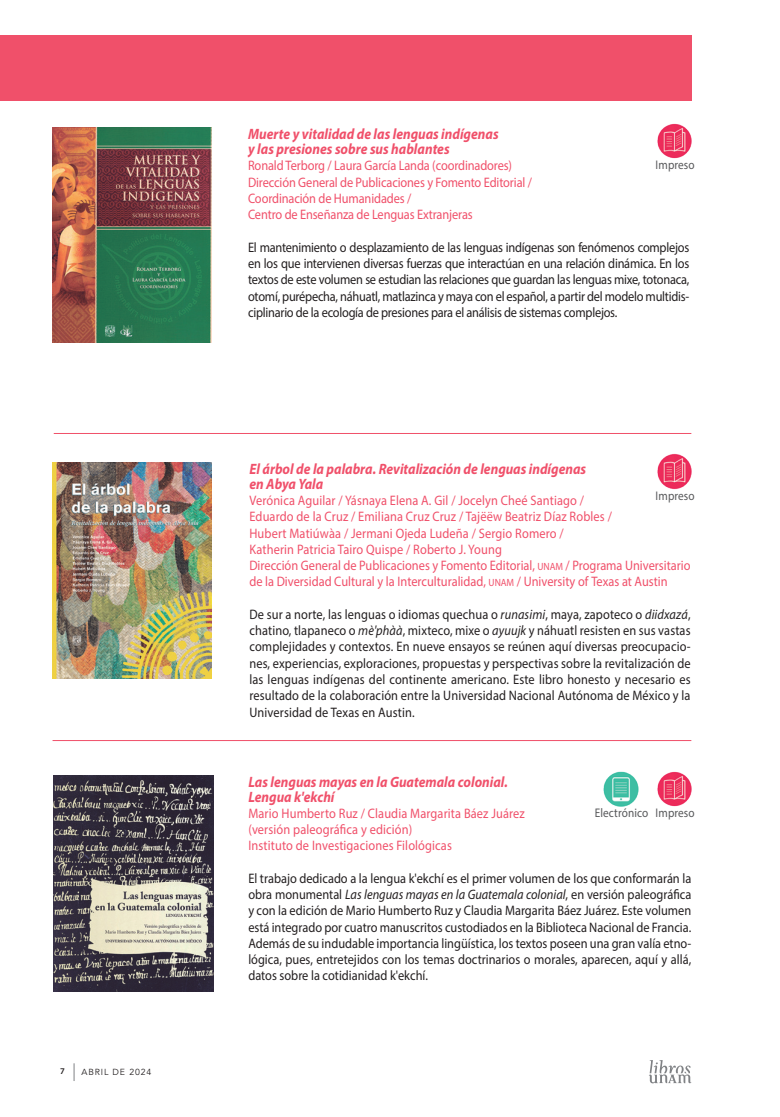
<style>
.page{position:relative;width:780px;height:1117px;background:#fff}
.page>*{position:absolute;margin:0;border:0;box-sizing:border-box;transform-origin:0 0}
._2_Título_libro_secu{font:italic 700 15px "Myriad Pro";color:#f0506a;scale:.9 1}
._2_Colección{font:italic 700 15px "Myriad Pro";color:#f0506a;scale:.9 1}
._2_Texto_interior_se{font:13.75px/16.2px "Myriad Pro";color:#231f20;text-align:justify;scale:.9 1}
.texto_int{font:13.75px "Myriad Pro";letter-spacing:.01em;color:#f0506a;scale:.9 1}
._2_Dependencia_libro{font:13.75px "Myriad Pro";letter-spacing:-.01em;color:#f0506a;scale:.9 1}
._2_Texto_interior_se-2{font:13.75px/16.2px "Myriad Pro";color:#f0506a;scale:.9 1}
.texto_int-2{font:12.5px "Myriad Pro";letter-spacing:.01em;color:#57585a;scale:.9 1}
.t1{font:8.75px "Avenir LT Std";letter-spacing:.1em;color:#231f20}
.t2{font:600 8.75px "Myriad Pro";color:#231f20}
.s1{font-size:10.5px}
.s2{font-style:italic}
</style>
<div class="page">
<svg style="left:649px;top:1060px;width:42px;height:23px"></svg>
<svg style="left:74px;top:1063px;width:1px;height:17px"></svg>
<img style="left:53px;top:128px;width:159px;height:214px">
<div style="left:0;top:35px;width:691px;height:66px;background:#f0506a"></div>
<hr style="left:53px;top:740px;width:638px;height:1px;background:#f0506a">
<hr style="left:54px;top:433px;width:637px;height:1px;background:#f0506a">
<img style="left:657px;top:453px;width:35px;height:37px">
<img style="left:657px;top:123px;width:35px;height:36px">
<img style="left:657px;top:771px;width:35px;height:36px">
<img style="left:53px;top:462px;width:159px;height:216px">
<img style="left:54px;top:775px;width:159px;height:215px">
<img style="left:603px;top:771px;width:36px;height:36px">
<p class="t2" style="left:60px;top:1065px;width:6px">7</p>
<p class="t1" style="left:81px;top:1066px;width:71px">ABRIL DE 2024</p>
<p class="_2_Título_libro_secu" style="left:248px;top:124px;width:280px">Muerte y vitalidad de las lenguas indígenas</p>
<p class="_2_Título_libro_secu" style="left:248px;top:139px;width:225px">y las presiones sobre sus hablantes</p>
<p class="_2_Dependencia_libro" style="left:248px;top:157px;width:295px">Ronald Terborg / Laura García Landa (coordinadores)</p>
<p class="_2_Dependencia_libro" style="left:248px;top:173px;width:317px">Dirección General de Publicaciones y Fomento Editorial /</p>
<p class="_2_Dependencia_libro" style="left:248px;top:190px;width:183px">Coordinación de Humanidades /</p>
<p class="_2_Dependencia_libro" style="left:248px;top:206px;width:251px">Centro de Enseñanza de Lenguas Extranjeras</p>
<p class="_2_Texto_interior_se" style="left:248px;top:239px;width:492px">El mantenimiento o desplazamiento de las lenguas indígenas son fenómenos complejos en los que intervienen diversas fuerzas que interactúan en una relación dinámica. En los textos de este volumen se estudian las relaciones que guardan las lenguas mixe, totonaca, otomí, purépecha, náhuatl, matlazinca y maya con el español, a partir del modelo multidis&shy;ciplinario de la ecología de presiones para el análisis de sistemas complejos.</p>
<p class="texto_int-2" style="left:655px;top:157px;width:45px">Impreso</p>
<p class="_2_Colección" style="left:249px;top:459px;width:376px">El árbol de la palabra. Revitalización de lenguas indígenas</p>
<p class="_2_Colección" style="left:249px;top:474px;width:84px">en Abya Yala</p>
<p class="texto_int" style="left:249px;top:492px;width:373px">Verónica Aguilar / Yásnaya Elena A. Gil / Jocelyn Cheé Santiago /</p>
<p class="texto_int" style="left:249px;top:508px;width:404px">Eduardo de la Cruz / Emiliana Cruz Cruz / Tajëëw Beatriz Díaz Robles /</p>
<p class="texto_int" style="left:249px;top:524px;width:351px">Hubert Matiúwàa / Jermani Ojeda Ludeña / Sergio Romero /</p>
<p class="texto_int" style="left:249px;top:540px;width:282px">Katherin Patricia Tairo Quispe / Roberto J. Young</p>
<p class="_2_Texto_interior_se-2" style="left:249px;top:557px;width:491px">Dirección General de Publicaciones y Fomento Editorial, <span class="s1">UNAM</span> / Programa Universitario de la Diversidad Cultural y la Interculturalidad, <span class="s1">UNAM</span> / University of Texas at Austin</p>
<p class="_2_Texto_interior_se" style="left:249px;top:606px;width:491px">De sur a norte, las lenguas o idiomas quechua o <span class="s2">runasimi</span>, maya, zapoteco o <span class="s2">diidxazá</span>, chatino, tlapaneco o <span class="s2">mè'phàà</span>, mixteco, mixe o <span class="s2">ayuujk</span> y náhuatl resisten en sus vastas complejidades y contextos. En nueve ensayos se reúnen aquí diversas preocupacio&shy;nes, experiencias, exploraciones, propuestas y perspectivas sobre la revitalización de las lenguas indígenas del continente americano. Este libro honesto y necesario es resultado de la colaboración entre la Universidad Nacional Autónoma de México y la Universidad de Texas en Austin.</p>
<p class="texto_int-2" style="left:655px;top:487px;width:45px">Impreso</p>
<p class="_2_Título_libro_secu" style="left:248px;top:771px;width:290px">Las lenguas mayas en la Guatemala colonial.</p>
<p class="_2_Título_libro_secu" style="left:248px;top:786px;width:97px">Lengua k'ekchí</p>
<p class="texto_int" style="left:248px;top:804px;width:309px">Mario Humberto Ruz / Claudia Margarita Báez Juárez</p>
<p class="texto_int" style="left:248px;top:820px;width:184px">(versión paleográfica y edición)</p>
<p class="texto_int" style="left:248px;top:837px;width:228px">Instituto de Investigaciones Filológicas</p>
<p class="_2_Texto_interior_se" style="left:248px;top:869px;width:493px">El trabajo dedicado a la lengua k'ekchí es el primer volumen de los que conformarán la obra monumental <span class="s2">Las lenguas mayas en la Guatemala colonial</span>, en versión paleográfica y con la edición de Mario Humberto Ruz y Claudia Margarita Báez Juárez. Este volumen está integrado por cuatro manuscritos custodiados en la Biblioteca Nacional de Francia.<br>Además de su indudable importancia lingüística, los textos poseen una gran valía etno&shy;lógica, pues, entretejidos con los temas doctrinarios o morales, aparecen, aquí y allá, datos sobre la cotidianidad k'ekchí.</p>
<p class="texto_int-2" style="left:594px;top:804px;width:61px">Electrónico</p>
<p class="texto_int-2" style="left:655px;top:804px;width:45px">Impreso</p>
</div>
